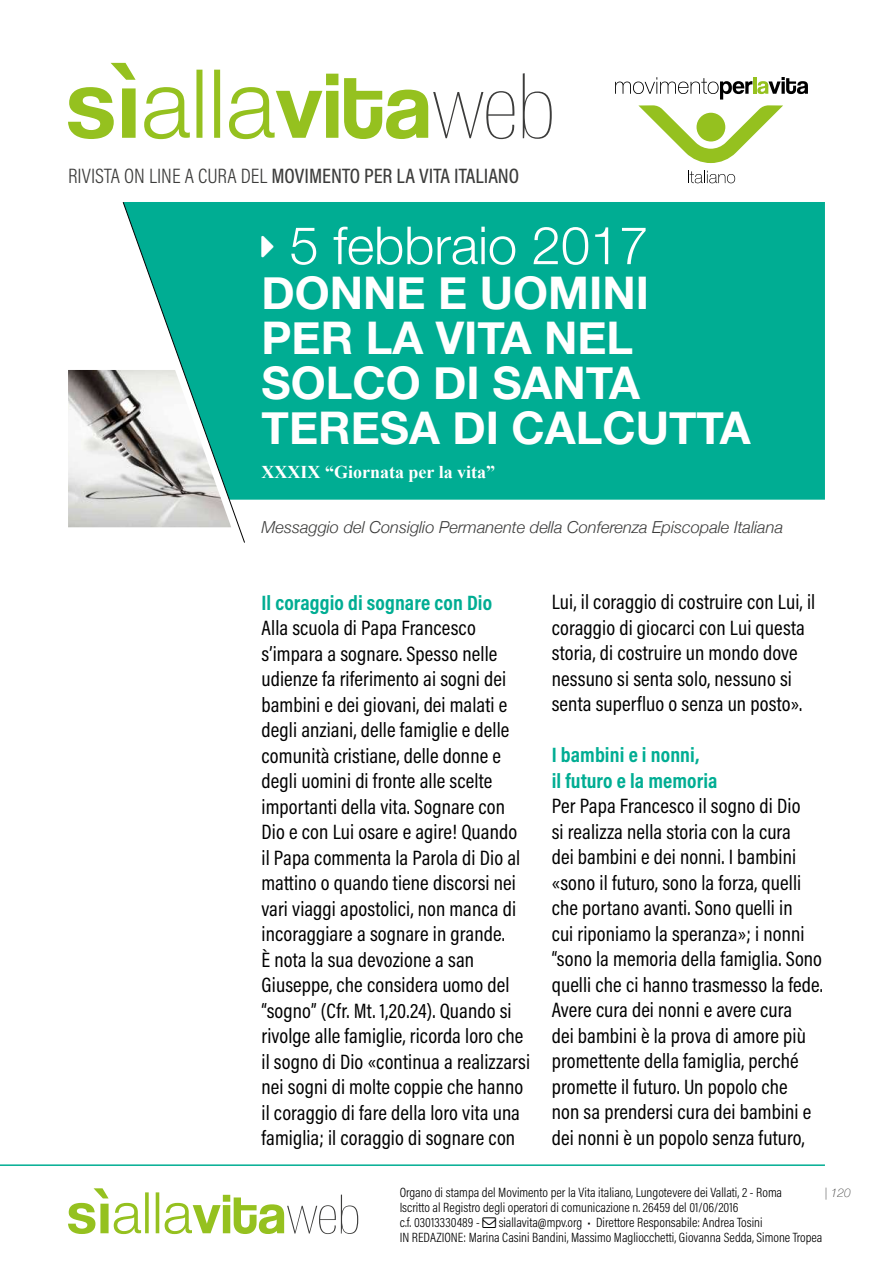
<style>
.page{position:relative;width:893px;height:1263px;background:#fff}
.page>*{position:absolute;margin:0;border:0;box-sizing:border-box;transform-origin:0 0}
.t1{font:300 52.5px "Helvetica Neue";color:#fff}
.t2{font:700 45px/45px "Helvetica Neue";color:#fff}
.t3{font:21px/25.5px "Acumin Pro Cond";letter-spacing:.005em;color:#000}
.t4{font:700 21px/25.5px "Acumin Pro Cond";letter-spacing:.005em;color:#00ad93}
.t5{font:500 21px "Acumin Pro Cond";color:#3c3c3b}
.t6{font:700 18px "Times New Roman";color:#fff}
.t7{font:italic 300 16.5px "Helvetica Neue";color:#3c3c3b}
.t8{font:300 13.5px/15px "Acumin Pro Cond";color:#000}
.t9{font:italic 100 12px "Helvetica Neue";color:#3c3c3b}
.s1{font-weight:300}
</style>
<div class="page">
<svg style="left:68px;top:63px;width:484px;height:76px"></svg>
<svg style="left:615px;top:77px;width:193px;height:86px"></svg>
<svg style="left:688px;top:171px;width:47px;height:12px"></svg>
<svg style="left:68px;top:1188px;width:290px;height:46px"></svg>
<img style="left:68px;top:370px;width:54px;height:157px">
<div style="left:246px;top:202px;width:579px;height:298px;background:#00ad93"></div>
<svg style="left:122px;top:202px;width:124px;height:341px"></svg>
<hr style="left:0;top:1164px;width:825px;height:2px;background:#00ad93">
<svg style="left:261px;top:235px;width:13px;height:22px"></svg>
<p class="t5" style="left:68px;top:162px;width:453px"><span class="s1">RIVISTA ON LINE A CURA DEL</span> MOVIMENTO PER LA VITA ITALIANO</p>
<h1 class="t1" style="left:289px;top:203px;width:360px">5 febbraio 2017</h1>
<h2 class="t2" style="left:261px;top:272px;width:491px">DONNE E UOMINI<br>PER LA VITA NEL<br>SOLCO DI SANTA<br>TERESA DI CALCUTTA</h2>
<p class="t6" style="left:261px;top:459px;width:235px">XXXIX “Giornata per la vita”</p>
<p class="t7" style="left:261px;top:514px;width:523px">Messaggio del Consiglio Permanente della Conferenza Episcopale Italiana</p>
<p class="t4" style="left:261px;top:589px;width:232px">Il coraggio di sognare con Dio</p>
<p class="t3" style="left:261px;top:615px;width:270px">Alla scuola di Papa Francesco s’impara a sognare. Spesso nelle udienze fa riferimento ai sogni dei bambini e dei giovani, dei malati e degli anziani, delle famiglie e delle comunità cristiane, delle donne e degli uomini di fronte alle scelte importanti della vita. Sognare con Dio e con Lui osare e agire! Quando il Papa commenta la Parola di Dio al mattino o quando tiene discorsi nei vari viaggi apostolici, non manca di incoraggiare a sognare in grande.<br>È nota la sua devozione a san Giuseppe, che considera uomo del “sogno” (Cfr. Mt. 1,20.24). Quando si rivolge alle famiglie, ricorda loro che il sogno di Dio «continua a realizzarsi nei sogni di molte coppie che hanno il coraggio di fare della loro vita una famiglia; il coraggio di sognare con</p>
<p class="t3" style="left:552px;top:589px;width:265px">Lui, il coraggio di costruire con Lui, il coraggio di giocarci con Lui questa storia, di costruire un mondo dove nessuno si senta solo, nessuno si senta superfluo o senza un posto».</p>
<p class="t4" style="left:552px;top:742px;width:167px">I bambini e i nonni,<br>il futuro e la memoria</p>
<p class="t3" style="left:552px;top:793px;width:273px">Per Papa Francesco il sogno di Dio<br>si realizza nella storia con la cura<br>dei bambini e dei nonni. I bambini «sono il futuro, sono la forza, quelli che portano avanti. Sono quelli in<br>cui riponiamo la speranza»; i nonni “sono la memoria della famiglia. Sono quelli che ci hanno trasmesso la fede.<br>Avere cura dei nonni e avere cura<br>dei bambini è la prova di amore più promettente della famiglia, perché promette il futuro. Un popolo che<br>non sa prendersi cura dei bambini e dei nonni è un popolo senza futuro,</p>
<p class="t8" style="left:400px;top:1184px;width:384px">Organo di stampa del Movimento per la Vita italiano, Lungotevere dei Vallati, 2 - Roma<br>Iscritto al Registro degli operatori di comunicazione n. 26459 del 01/06/2016<br>c.f. 03013330489 -</p>
<p class="t9" style="left:825px;top:1183px;width:28px">| 120</p>
<p class="t8" style="left:400px;top:1214px;width:424px;text-indent:99px">siallavita@mpv.org • Direttore Responsabile: Andrea Tosini<br>IN REDAZIONE: Marina Casini Bandini, Massimo Magliocchetti, Giovanna Sedda, Simone Tropea</p>
</div>
